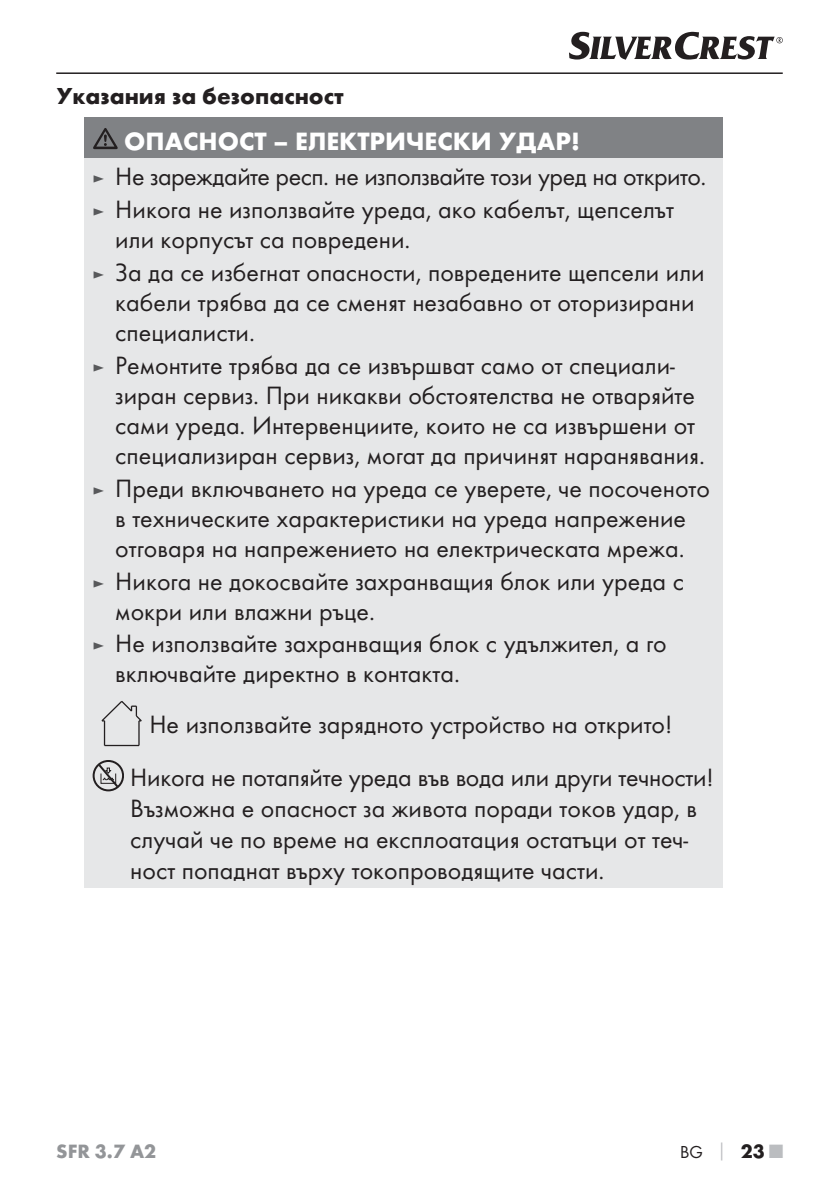
<style>
.page{position:relative;width:839px;height:1190px;background:#fff}
.page>*{position:absolute;margin:0;border:0;box-sizing:border-box;transform-origin:0 0}
.t1{font:26px/30px "Futura Boo";color:#231f20}
.t2{font:26px/32.8px "Futura Boo";letter-spacing:-.02em;color:#231f20}
.t3{font:700 26px "Futura";color:#fff}
.t4{font:700 24px "Futura";color:#231f20}
.t5{font:700 20px "Futura";color:#939598}
.t6{font:18px "Futura Boo";color:#231f20}
.s1{font-size:18px;color:#58595b}
.s2{font-family:"Futura";font-weight:700;color:#bbbdc0}
.s3{font-family:"Futura";font-weight:700;font-size:20px}
.s4{font-family:"Futura";font-weight:700;font-size:20px;color:#bbbdc0}
</style>
<div class="page">
<hr style="left:56px;top:72px;width:726px;height:2px;background:#231f20">
<svg style="left:569px;top:32px;width:213px;height:28px"></svg>
<div style="left:85px;top:117px;width:637px;height:41px;background:#808285"></div>
<div style="left:85px;top:158px;width:637px;height:729px;background:#e6e7e8"></div>
<svg style="left:93px;top:128px;width:25px;height:21px"></svg>
<div style="left:93px;top:760px;width:31px;height:31px;border:2px solid #231f20;border-radius:50%"></div>
<svg style="left:96px;top:762px;width:24px;height:27px"></svg>
<hr style="left:104px;top:745px;width:35px;height:1px;background:#231f20">
<svg style="left:101px;top:701px;width:41px;height:44px"></svg>
<p class="t4" style="left:56px;top:86px;width:289px">Указания за безопасност</p>
<p class="t3" style="left:124px;top:131px;width:457px">ОПАСНОСТ – ЕЛЕКТРИЧЕСКИ УДАР!</p>
<p class="t2" style="left:93px;top:161px;width:615px"><span class="s1">►</span> Не зареждайте респ. не използвайте този уред на открито. <span class="s1">►</span> Никога не използвайте уреда, ако кабелът, щепселът</p>
<p class="t1" style="left:93px;top:224px;width:613px;line-height:32.8px;text-indent:23px">или корпусът са повредени.<br><span class="s1">►</span> За да се избегнат опасности, повредените щепсели или</p>
<p class="t1" style="left:115px;top:289px;width:580px">кабели трябва да се сменят незабавно от оторизирани специалисти.</p>
<p class="t1" style="left:115px;top:351px;width:591px;text-indent:-23px"><span class="s1">►</span> Ремонтите трябва да се извършват само от специали&shy;зиран сервиз. При никакви обстоятелства не отваряйте сами уреда. Интервенциите, които не са извършени от специализиран сервиз, могат да причинят наранявания.</p>
<p class="t1" style="left:93px;top:474px;width:618px;text-align:center"><span class="s1">►</span> Преди включването на уреда се уверете, че посоченото в техническите характеристики на уреда напрежение отговаря на напрежението на електрическата мрежа.</p>
<p class="t1" style="left:115px;top:567px;width:570px;text-indent:-23px"><span class="s1">►</span> Никога не докосвайте захранващия блок или уреда с мокри или влажни ръце.</p>
<p class="t1" style="left:115px;top:630px;width:552px;text-indent:-23px"><span class="s1">►</span> Не използвайте захранващия блок с удължител, а го включвайте директно в контакта.</p>
<p class="t1" style="left:130px;top:699px;width:584px;line-height:52.6px;text-indent:19px">Не използвайте зарядното устройство на открито!<br>Никога не потапяйте уреда във вода или други течности!</p>
<p class="t1" style="left:130px;top:794px;width:568px;line-height:31.2px">Възможна е опасност за живота поради токов удар, в случай че по време на експлоатация остатъци от теч&shy;ност попаднат върху токопроводящите части.</p>
<p class="t5" style="left:56px;top:1143px;width:101px">SFR 3.7 A2</p>
<p class="t6" style="left:679px;top:1143px;width:104px">BG <span class="s2">│</span> <span class="s3">23</span> <span class="s4">■</span></p>
</div>
